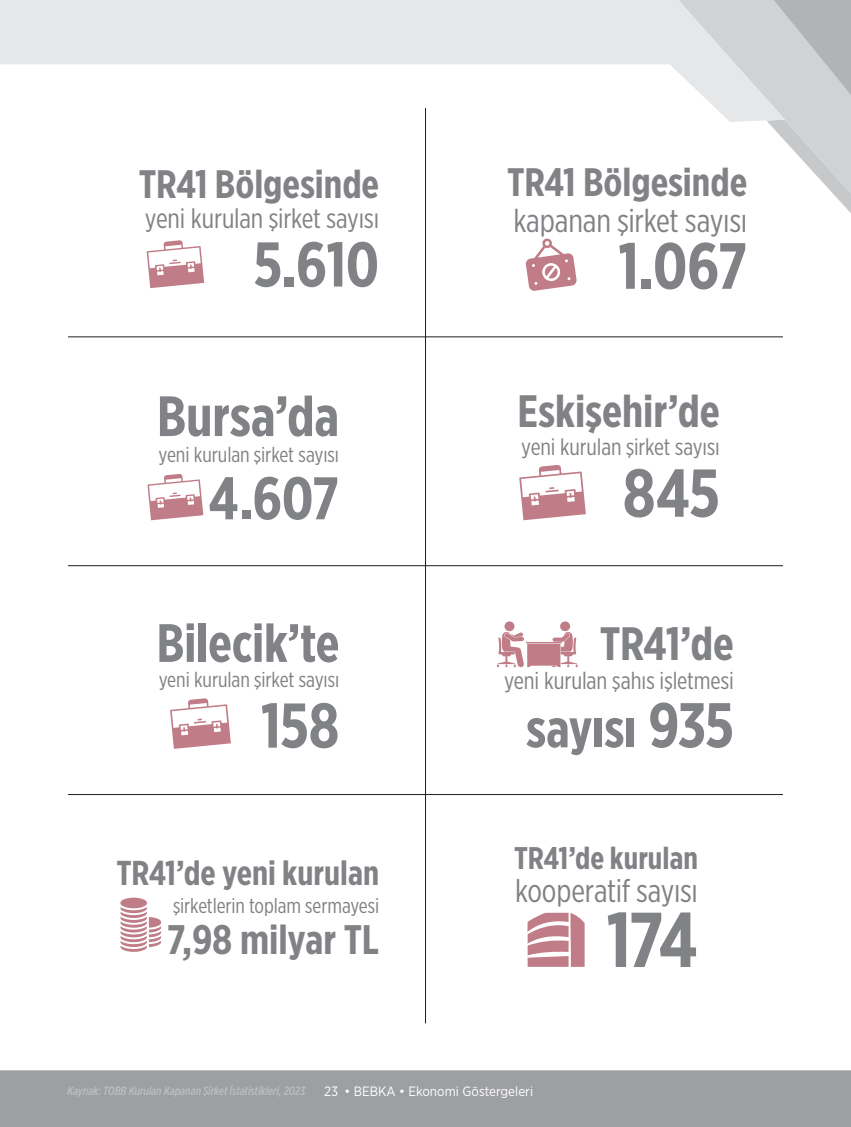
<style>
.page{position:relative;width:851px;height:1127px;background:#fff}
.page>*{position:absolute;margin:0;border:0;box-sizing:border-box;transform-origin:0 0}
.t1{font:700 77.55px "Gotham X Narrow";color:#808285}
.t2{font:700 67.5px "Gotham X Narrow";color:#808285}
.t3{font:700 65.25px "Gotham X Narrow";color:#808285}
.t4{font:700 63.15px "Gotham X Narrow";letter-spacing:-.01em;color:#808285}
.t5{font:700 60px "Gotham X Narrow";color:#808285}
.t6{font:700 56.7px "Gotham X Narrow";color:#808285}
.t7{font:700 54px "Gotham X Narrow";color:#808285}
.t8{font:700 53.85px "Gotham X Narrow";letter-spacing:-.005em;color:#808285}
.t9{font:700 46.8px "Gotham X Narrow";letter-spacing:-.015em;color:#808285}
.t10{font:700 45.3px "Gotham X Narrow";color:#808285}
.t11{font:700 41.25px "Gotham X Narrow";letter-spacing:-.005em;color:#808285}
.t12{font:700 39.75px "Gotham X Narrow";color:#808285}
.t13{font:700 34.5px "Gotham X Narrow";color:#808285}
.t14{font:32.55px "Gotham X Narrow";letter-spacing:-.005em;color:#808285}
.t15{font:32.25px "Gotham X Narrow";letter-spacing:-.005em;color:#808285}
.t16{font:700 31.35px "Gotham X Narrow";color:#808285}
.t17{font:27.6px "Gotham X Narrow";letter-spacing:-.005em;color:#808285}
.t18{font:24.15px "Gotham X Narrow";letter-spacing:-.005em;color:#808285}
.t19{font:23.4px "Gotham X Narrow";letter-spacing:-.005em;color:#808285}
.t20{font:21.3px "Gotham X Narrow";letter-spacing:-.005em;color:#808285}
.t21{font:21px "Gotham X Narrow";letter-spacing:-.005em;color:#808285}
.t22{font:13.5px "Gotham Narrow";color:#fff}
.t23{font:italic 500 12px "Gotham X Narrow";letter-spacing:-.01em;color:#bcbdc0}
.s1{font-size:63.15px}
</style>
<div class="page">
<svg style="left:768px;top:0;width:82px;height:212px"></svg>
<svg style="left:0;top:0;width:784px;height:122px;fill:#e6e7e9"></svg>
<svg style="left:0;top:1023px;width:850px;height:104px;fill:#9d9fa2"></svg>
<hr style="left:425px;top:108px;width:1px;height:915px;background:#231f20">
<hr style="left:68px;top:337px;width:714px;height:1px;background:#231f20">
<hr style="left:68px;top:794px;width:714px;height:1px;background:#231f20">
<hr style="left:68px;top:565px;width:714px;height:1px;background:#231f20">
<svg style="left:147px;top:474px;width:56px;height:46px"></svg>
<svg style="left:147px;top:240px;width:57px;height:48px"></svg>
<svg style="left:170px;top:698px;width:61px;height:51px"></svg>
<svg style="left:519px;top:465px;width:66px;height:55px"></svg>
<div style="left:504px;top:621px;width:10px;height:10px;background:#c07d88;border-radius:50%"></div>
<div style="left:560px;top:621px;width:10px;height:10px;background:#c07d88;border-radius:50%"></div>
<svg style="left:496px;top:631px;width:81px;height:36px"></svg>
<hr style="left:526px;top:642px;width:35px;height:1px;background:#c07d88">
<svg style="left:120px;top:897px;width:41px;height:55px"></svg>
<svg style="left:527px;top:913px;width:57px;height:54px"></svg>
<svg style="left:525px;top:238px;width:52px;height:53px"></svg>
<h3 class="t12" style="left:139px;top:160px;width:242px">TR41 Bölgesinde</h3>
<h3 class="t17" style="left:145px;top:202px;width:236px">yeni kurulan şirket sayısı</h3>
<h3 class="t4" style="left:253px;top:225px;width:127px">5.610</h3>
<h3 class="t6" style="left:157px;top:381px;width:184px">Bursa’da</h3>
<h3 class="t20" style="left:158px;top:441px;width:182px">yeni kurulan şirket sayısı</h3>
<h3 class="t5" style="left:208px;top:461px;width:132px">4.607</h3>
<h3 class="t8" style="left:156px;top:610px;width:184px">Bilecik’te</h3>
<h3 class="t20" style="left:159px;top:667px;width:182px">yeni kurulan şirket sayısı</h3>
<h3 class="t4" style="left:261px;top:686px;width:80px">158</h3>
<h3 class="t13" style="left:116px;top:852px;width:264px">TR41’de yeni kurulan</h3>
<h3 class="t21" style="left:173px;top:892px;width:207px">şirketlerin toplam sermayesi</h3>
<h3 class="t11" style="left:167px;top:913px;width:213px">7,98 milyar TL</h3>
<h3 class="t12" style="left:507px;top:157px;width:242px">TR41 Bölgesinde</h3>
<h3 class="t14" style="left:513px;top:201px;width:235px">kapanan şirket sayısı</h3>
<h3 class="t3" style="left:618px;top:226px;width:131px">1.067</h3>
<h3 class="t10" style="left:517px;top:383px;width:204px">Eskişehir’de</h3>
<h3 class="t19" style="left:521px;top:433px;width:200px">yeni kurulan şirket sayısı</h3>
<h2 class="t2" style="left:622px;top:451px;width:99px">845</h2>
<h3 class="t9" style="left:599px;top:614px;width:136px">TR41’de</h3>
<h3 class="t18" style="left:504px;top:666px;width:231px">yeni kurulan şahıs işletmesi</h3>
<h3 class="t7" style="left:526px;top:695px;width:209px">sayısı <span class="s1">935</span></h3>
<h3 class="t16" style="left:514px;top:839px;width:185px">TR41’de kurulan</h3>
<h3 class="t15" style="left:515px;top:871px;width:184px">kooperatif sayısı</h3>
<h1 class="t1" style="left:606px;top:892px;width:93px">174</h1>
<p class="t23" style="left:67px;top:1083px;width:239px">Kaynak: TOBB Kurulan Kapanan Şirket İstatistikleri, 2023</p>
<p class="t22" style="left:324px;top:1083px;width:210px">23 • BEBKA • Ekonomi Göstergeleri</p>
</div>
